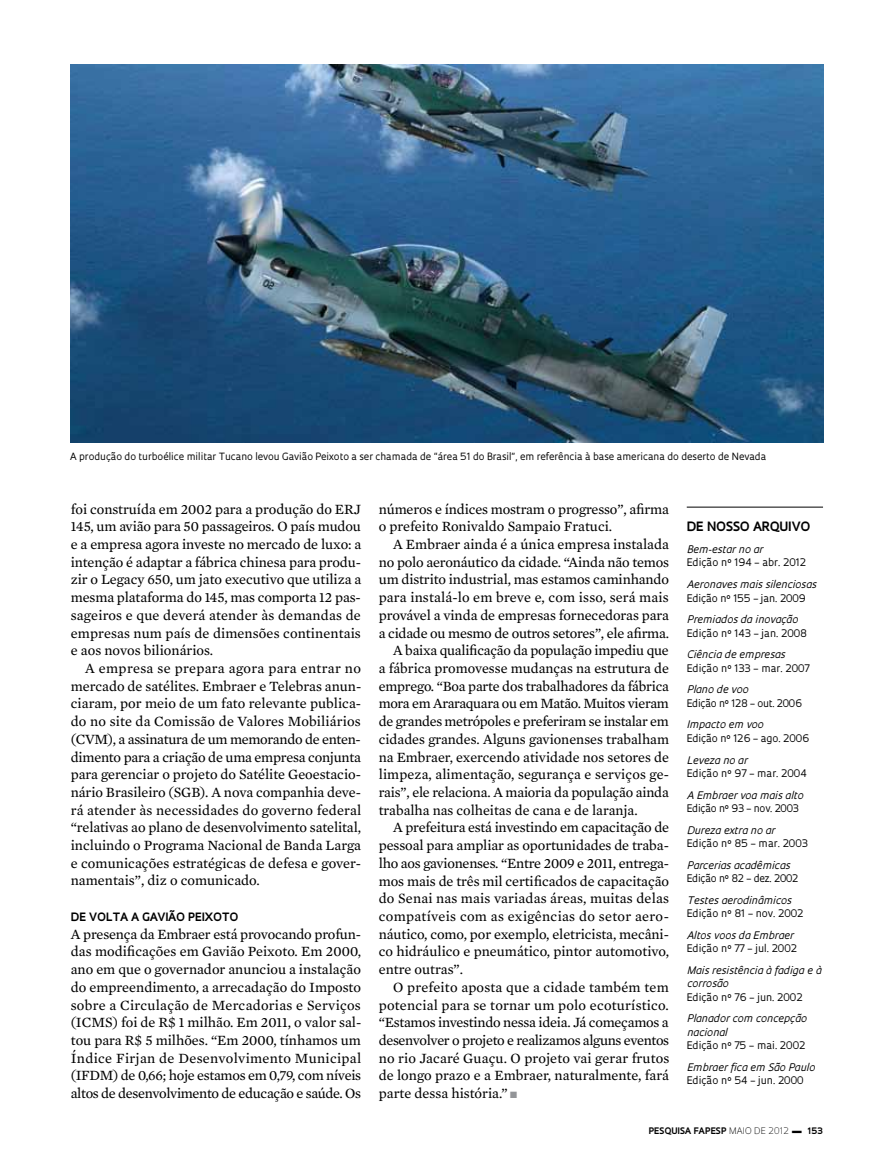
<style>
.page{position:relative;width:885px;height:1169px;background:#fff}
.page>*{position:absolute;margin:0;border:0;box-sizing:border-box;transform-origin:0 0}
.t1{font:14.4px/17.7px "Mercury Text G2";letter-spacing:-.005em;color:#000;text-align:justify}
.t2{font:14.4px "Mercury Text G2";letter-spacing:.015em;color:#000}
.t3{font:14.4px "Mercury Text G2";letter-spacing:-.025em;color:#000}
.t4{font:14.4px "Mercury Text G2";letter-spacing:.02em;color:#000}
.t5{font:700 12.6px "Fapesp";letter-spacing:.01em;color:#000}
.t6{font:700 11.25px "Fapesp";letter-spacing:.025em;color:#000}
.t7{font:italic 10.2px/13.2px "Fapesp";color:#000}
.t8{font:10.2px "Fapesp";color:#000}
.t9{font:10.2px "Fapesp";letter-spacing:-.02em;color:#000}
.t10{font:9.75px "Fapesp";color:#000}
.t11{font:700 8.7px "Fapesp";letter-spacing:.025em;color:#000}
.s1{color:#939598}
.s2{font-weight:300}
.s3{font-size:18px}
</style>
<div class="page">
<hr style="left:687px;top:507px;width:136px;height:1px;background:#000">
<img style="left:71px;top:64px;width:752px;height:379px">
<p class="t10" style="left:70px;top:449px;width:698px">A produção do turboélice militar Tucano levou Gavião Peixoto a ser chamada de “área 51 do Brasil”, em referência à base americana do deserto de Nevada</p>
<p class="t1" style="left:71px;top:499px;width:292px">foi construída em 2002 para a produção do ERJ 145, um avião para 50 passageiros. O país mudou e a empresa agora investe no mercado de luxo: a intenção é adaptar a fábrica chinesa para produ&shy;zir o Legacy 650, um jato executivo que utiliza a mesma plataforma do 145, mas comporta 12 pas&shy;sageiros e que deverá atender às demandas de empresas num país de dimensões continentais e aos novos bilionários.</p>
<p class="t1" style="left:71px;top:658px;width:292px;text-indent:14px">A empresa se prepara agora para entrar no mercado de satélites. Embraer e Telebras anun&shy;ciaram, por meio de um fato relevante publica&shy;do no site da Comissão de Valores Mobiliários (CVM), a assinatura de um memorando de enten&shy;dimento para a criação de uma empresa conjunta para gerenciar o projeto do Satélite Geoestacio&shy;nário Brasileiro (SGB). A nova companhia deve&shy;rá atender às necessidades do governo federal “relativas ao plano de desenvolvimento satelital, incluindo o Programa Nacional de Banda Larga e comunicações estratégicas de defesa e gover&shy;namentais”, diz o comunicado.</p>
<p class="t6" style="left:71px;top:909px;width:169px">DE VOLTA A GAVIÃO PEIXOTO</p>
<p class="t1" style="left:71px;top:924px;width:292px">A presença da Embraer está provocando profun&shy;das modificações em Gavião Peixoto. Em 2000, ano em que o governador anunciou a instalação do empreendimento, a arrecadação do Imposto sobre a Circulação de Mercadorias e Serviços (ICMS) foi de R$ 1 milhão. Em 2011, o valor sal&shy;tou para R$ 5 milhões. “Em 2000, tínhamos um Índice Firjan de Desenvolvimento Municipal (IFDM) de 0,66; hoje estamos em 0,79, com níveis altos de desenvolvimento de educação e saúde. Os</p>
<p class="t1" style="left:379px;top:499px;width:292px">números e índices mostram o progresso”, afirma o prefeito Ronivaldo Sampaio Fratuci.</p>
<p class="t1" style="left:393px;top:534px;width:277px">A Embraer ainda é a única empresa instalada</p>
<p class="t1" style="left:379px;top:552px;width:292px">no polo aeronáutico da cidade. “Ainda não temos</p>
<p class="t1" style="left:379px;top:570px;width:292px">um distrito industrial, mas estamos caminhando</p>
<p class="t1" style="left:379px;top:587px;width:292px">para instalá-lo em breve e, com isso, será mais</p>
<p class="t1" style="left:379px;top:605px;width:292px">provável a vinda de empresas fornecedoras para</p>
<p class="t1" style="left:379px;top:623px;width:292px">a cidade ou mesmo de outros setores”, ele afirma.</p>
<p class="t1" style="left:393px;top:641px;width:277px">A baixa qualificação da população impediu que</p>
<p class="t1" style="left:379px;top:658px;width:292px">a fábrica promovesse mudanças na estrutura de</p>
<p class="t1" style="left:379px;top:676px;width:292px">emprego. “Boa parte dos trabalhadores da fábrica</p>
<p class="t1" style="left:379px;top:694px;width:292px">mora em Araraquara ou em Matão. Muitos vieram</p>
<p class="t1" style="left:379px;top:711px;width:292px">de grandes metrópoles e preferiram se instalar em</p>
<p class="t1" style="left:379px;top:729px;width:292px">cidades grandes. Alguns gavionenses trabalham</p>
<p class="t1" style="left:379px;top:747px;width:292px">na Embraer, exercendo atividade nos setores de</p>
<p class="t1" style="left:379px;top:765px;width:292px">limpeza, alimentação, segurança e serviços ge-</p>
<p class="t1" style="left:379px;top:782px;width:292px">rais”, ele relaciona. A maioria da população ainda</p>
<p class="t1" style="left:379px;top:800px;width:260px">trabalha nas colheitas de cana e de laranja.</p>
<p class="t1" style="left:393px;top:818px;width:277px">A prefeitura está investindo em capacitação de</p>
<p class="t1" style="left:379px;top:835px;width:292px">pessoal para ampliar as oportunidades de traba-</p>
<p class="t1" style="left:379px;top:853px;width:292px">lho aos gavionenses. “Entre 2009 e 2011, entrega-</p>
<p class="t1" style="left:379px;top:871px;width:292px">mos mais de três mil certificados de capacitação</p>
<p class="t1" style="left:379px;top:889px;width:292px">do Senai nas mais variadas áreas, muitas delas</p>
<p class="t4" style="left:379px;top:905px;width:292px">compatíveis com as exigências do setor aero-</p>
<p class="t1" style="left:379px;top:924px;width:292px">náutico, como, por exemplo, eletricista, mecâni-</p>
<p class="t1" style="left:379px;top:942px;width:292px">co hidráulico e pneumático, pintor automotivo,</p>
<p class="t1" style="left:379px;top:959px;width:86px">entre outras”.</p>
<p class="t2" style="left:393px;top:976px;width:277px">O prefeito aposta que a cidade também tem</p>
<p class="t2" style="left:379px;top:994px;width:292px">potencial para se tornar um polo ecoturístico.</p>
<p class="t1" style="left:379px;top:1012px;width:292px">“Estamos investindo nessa ideia. Já começamos a</p>
<p class="t3" style="left:379px;top:1029px;width:292px">desenvolver o projeto e realizamos alguns eventos</p>
<p class="t1" style="left:379px;top:1048px;width:292px">no rio Jacaré Guaçu. O projeto vai gerar frutos</p>
<p class="t1" style="left:379px;top:1065px;width:292px">de longo prazo e a Embraer, naturalmente, fará</p>
<p class="t1" style="left:379px;top:1083px;width:140px">parte dessa história.” <span class="s1">■</span></p>
<p class="t5" style="left:687px;top:518px;width:125px">DE NOSSO ARQUIVO</p>
<p class="t7" style="left:687px;top:542px;width:78px">Bem-estar no ar</p>
<p class="t8" style="left:687px;top:555px;width:121px">Edição nº 194 – abr. 2012</p>
<p class="t7" style="left:687px;top:577px;width:131px">Aeronaves mais silenciosas</p>
<p class="t8" style="left:687px;top:590px;width:121px">Edição nº 155 – jan. 2009</p>
<p class="t7" style="left:687px;top:612px;width:113px">Premiados da inovação</p>
<p class="t8" style="left:687px;top:625px;width:122px">Edição nº 143 – jan. 2008</p>
<p class="t7" style="left:687px;top:647px;width:100px">Ciência de empresas</p>
<p class="t8" style="left:687px;top:660px;width:125px">Edição nº 133 – mar. 2007</p>
<p class="t7" style="left:687px;top:682px;width:63px">Plano de voo</p>
<p class="t9" style="left:687px;top:695px;width:117px">Edição nº 128 – out. 2006</p>
<p class="t7" style="left:687px;top:717px;width:78px">Impacto em voo</p>
<p class="t8" style="left:687px;top:730px;width:124px">Edição nº 126 – ago. 2006</p>
<p class="t7" style="left:687px;top:752px;width:62px">Leveza no ar</p>
<p class="t8" style="left:687px;top:765px;width:122px">Edição nº 97 – mar. 2004</p>
<p class="t7" style="left:687px;top:787px;width:118px">A Embraer voa mais alto</p>
<p class="t9" style="left:687px;top:801px;width:114px">Edição nº 93 – nov. 2003</p>
<p class="t7" style="left:687px;top:822px;width:90px">Dureza extra no ar</p>
<p class="t8" style="left:687px;top:836px;width:123px">Edição nº 85 – mar. 2003</p>
<p class="t7" style="left:687px;top:857px;width:105px">Parcerias acadêmicas</p>
<p class="t9" style="left:687px;top:871px;width:113px">Edição nº 82 – dez. 2002</p>
<p class="t7" style="left:687px;top:892px;width:106px">Testes aerodinâmicos</p>
<p class="t8" style="left:687px;top:906px;width:118px">Edição nº 81 – nov. 2002</p>
<p class="t7" style="left:687px;top:927px;width:108px">Altos voos da Embraer</p>
<p class="t8" style="left:687px;top:941px;width:112px">Edição nº 77 – jul. 2002</p>
<p class="t7" style="left:687px;top:963px;width:136px">Mais resistência à fadiga e à corrosão</p>
<p class="t8" style="left:687px;top:989px;width:117px">Edição nº 76 – jun. 2002</p>
<p class="t7" style="left:687px;top:1011px;width:121px">Planador com concepção nacional</p>
<p class="t8" style="left:687px;top:1037px;width:120px">Edição nº 75 – mai. 2002</p>
<p class="t7" style="left:687px;top:1059px;width:129px">Embraer fica em São Paulo</p>
<p class="t8" style="left:687px;top:1072px;width:118px">Edição nº 54 – jun. 2000</p>
<p class="t11" style="left:649px;top:1124px;width:176px">PESQUISA FAPESP <span class="s2">MAIO DE 2012</span> <span class="s3">_</span> 153</p>
</div>
